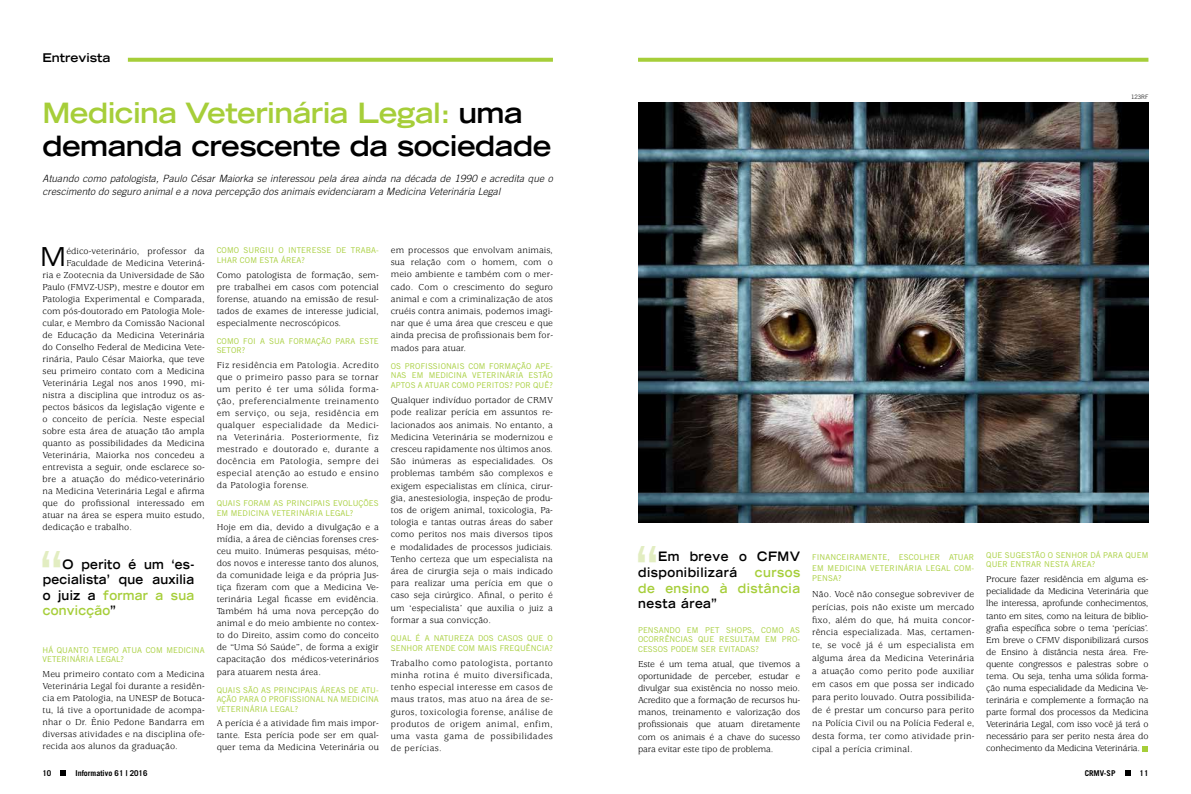
<style>
.page{position:relative;width:1191px;height:794px;background:#fff}
.page>*{position:absolute;margin:0;border:0;box-sizing:border-box;transform-origin:0 0}
.t1{font:700 expanded 55px "Trade Gothic LT Std";color:#e2edc1;scale:.9 1}
.t2{font:700 expanded 28px/33.1px "Trade Gothic LT Std";letter-spacing:-.02em;color:#000}
.t3{font:expanded 26px "Trade Gothic LT Std";color:#000}
.t4{font:700 expanded 13px/15.6px "Trade Gothic LT Std";letter-spacing:.02em;color:#000;text-align:justify;scale:.9 1}
.t5{font:700 expanded 13px/15.6px "Trade Gothic LT Std";letter-spacing:.04em;color:#000;scale:.9 1}
.t6{font:700 expanded 13px/15.6px "Trade Gothic LT Std";letter-spacing:.04em;color:#a6ce39;text-align:right;scale:.9 1}
.t7{font:700 expanded 12px "Trade Gothic LT Std";color:#000}
.t8{font:italic 300 10px/13px "Trade Gothic LT Std";letter-spacing:.01em;color:#000}
.t9{font:9.5px/12px "Usherwood Std";letter-spacing:.01em;color:#000;text-align:justify}
.t10{font:8px/9.5px "Trade Gothic LT Std";letter-spacing:.01em;color:#a6ce39}
.t11{font:700 8px "Trade Gothic LT Std";color:#000}
.t12{font:300 6px "Trade Gothic LT Std";color:#000}
.s1{color:#a6ce39}
</style>
<div class="page">
<svg style="left:61px;top:770px;width:5px;height:5px"></svg>
<svg style="left:1125px;top:770px;width:5px;height:5px"></svg>
<img style="left:638px;top:103px;width:510px;height:420px">
<svg style="left:1142px;top:746px;width:6px;height:5px"></svg>
<svg style="left:128px;top:58px;width:425px;height:4px;background:#abd145"></svg>
<svg style="left:638px;top:58px;width:510px;height:4px;background:#abd145"></svg>
<p class="t7" style="left:43px;top:50px;width:70px">Entrevista</p>
<h2 class="t2" style="left:43px;top:95px;width:510px"><span class="s1">Medicina Veterinária Legal:</span> uma demanda crescente da sociedade</h2>
<p class="t8" style="left:43px;top:172px;width:512px">Atuando como patologista, Paulo César Maiorka se interessou pela área ainda na década de 1990 e acredita que o crescimento do seguro animal e a nova percepção dos animais evidenciaram a Medicina Veterinária Legal</p>
<p class="t12" style="left:1131px;top:94px;width:19px">123RF</p>
<p class="t9" style="left:391px;top:244px;width:164px">em processos que envolvam animais, sua relação com o homem, com o meio ambiente e também com o mer&shy;cado. Com o crescimento do seguro animal e com a criminalização de atos cruéis contra animais, podemos imagi&shy;nar que é uma área que cresceu e que ainda precisa de profissionais bem for&shy;mados para atuar.</p>
<p class="t10" style="left:391px;top:361px;width:164px;text-align:justify">OS PROFISSIONAIS COM FORMAÇÃO APE-NAS EM MEDICINA VETERINÁRIA ESTÃO APTOS A ATUAR COMO PERITOS? POR QUÊ?</p>
<p class="t9" style="left:391px;top:394px;width:164px">Qualquer indivíduo portador de CRMV pode realizar perícia em assuntos re&shy;lacionados aos animais. No entanto, a Medicina Veterinária se modernizou e cresceu rapidamente nos últimos anos.<br>São inúmeras as especialidades. Os problemas também são complexos e exigem especialistas em clínica, cirur&shy;gia, anestesiologia, inspeção de produ&shy;tos de origem animal, toxicologia, Pa&shy;tologia e tantas outras áreas do saber como peritos nos mais diversos tipos e modalidades de processos judiciais.<br>Tenho certeza que um especialista na área de cirurgia seja o mais indicado para realizar uma perícia em que o caso seja cirúrgico. Afinal, o perito é um ‘especialista’ que auxilia o juiz a formar a sua convicção.</p>
<p class="t10" style="left:391px;top:633px;width:164px">QUAL É A NATUREZA DOS CASOS QUE O<br>SENHOR ATENDE COM MAIS FREQUÊNCIA?</p>
<p class="t9" style="left:391px;top:657px;width:164px">Trabalho como patologista, portanto minha rotina é muito diversificada, tenho especial interesse em casos de maus tratos, mas atuo na área de se&shy;guros, toxicologia forense, análise de produtos de origem animal, enfim, uma vasta gama de possibilidades de perícias.</p>
<h3 class="t3" style="left:40px;top:240px;width:28px">M</h3>
<p class="t9" style="left:66px;top:245px;width:140px">édico-veterinário, professor da</p>
<p class="t10" style="left:217px;top:246px;width:164px">COMO SURGIU O INTERESSE DE TRABA-<br>LHAR COM ESTA ÁREA?</p>
<p class="t9" style="left:217px;top:269px;width:164px">Como patologista de formação, sem&shy;pre trabalhei em casos com potencial forense, atuando na emissão de resul&shy;tados de exames de interesse judicial, especialmente necroscópicos.</p>
<p class="t10" style="left:217px;top:336px;width:164px">COMO FOI A SUA FORMAÇÃO PARA ESTE<br>SETOR?</p>
<p class="t9" style="left:217px;top:359px;width:164px">Fiz residência em Patologia. Acredito que o primeiro passo para se tornar um perito é ter uma sólida forma&shy;ção, preferencialmente treinamento em serviço, ou seja, residência em qualquer especialidade da Medici&shy;na Veterinária. Posteriormente, fiz mestrado e doutorado e, durante a docência em Patologia, sempre dei especial atenção ao estudo e ensino da Patologia forense.</p>
<p class="t10" style="left:217px;top:498px;width:164px">QUAIS FORAM AS PRINCIPAIS EVOLUÇÕES<br>EM MEDICINA VETERINÁRIA LEGAL?</p>
<p class="t9" style="left:217px;top:522px;width:164px">Hoje em dia, devido a divulgação e a mídia, a área de ciências forenses cres&shy;ceu muito. Inúmeras pesquisas, méto&shy;dos novos e interesse tanto dos alunos, da comunidade leiga e da própria Jus&shy;tiça fizeram com que a Medicina Ve&shy;terinária Legal ficasse em evidência.<br>Também há uma nova percepção do animal e do meio ambiente no contex&shy;to do Direito, assim como do conceito de “Uma Só Saúde”, de forma a exigir capacitação dos médicos-veterinários para atuarem nesta área.</p>
<p class="t10" style="left:217px;top:685px;width:164px;text-align:justify">QUAIS SÃO AS PRINCIPAIS ÁREAS DE ATU-AÇÃO PARA O PROFISSIONAL NA MEDICINA VETERINÁRIA LEGAL?</p>
<p class="t9" style="left:217px;top:717px;width:164px">A perícia é a atividade fim mais impor&shy;tante. Esta perícia pode ser em qual&shy;quer tema da Medicina Veterinária ou</p>
<p class="t9" style="left:66px;top:257px;width:140px">Faculdade de Medicina Veteriná-</p>
<p class="t9" style="left:43px;top:269px;width:164px">ria e Zootecnia da Universidade de São</p>
<p class="t9" style="left:43px;top:281px;width:164px">Paulo (FMVZ-USP), mestre e doutor em</p>
<p class="t9" style="left:43px;top:293px;width:164px">Patologia Experimental e Comparada,</p>
<p class="t9" style="left:43px;top:305px;width:164px">com pós-doutorado em Patologia Mole-</p>
<p class="t9" style="left:43px;top:317px;width:164px">cular, e Membro da Comissão Nacional</p>
<p class="t9" style="left:43px;top:329px;width:164px">de Educação da Medicina Veterinária</p>
<p class="t9" style="left:43px;top:341px;width:164px">do Conselho Federal de Medicina Vete-</p>
<p class="t9" style="left:43px;top:353px;width:164px">rinária, Paulo César Maiorka, que teve</p>
<p class="t9" style="left:43px;top:365px;width:164px">seu primeiro contato com a Medicina</p>
<p class="t9" style="left:43px;top:377px;width:164px">Veterinária Legal nos anos 1990, mi-</p>
<p class="t9" style="left:43px;top:389px;width:164px">nistra a disciplina que introduz os as-</p>
<p class="t9" style="left:43px;top:401px;width:164px">pectos básicos da legislação vigente e</p>
<p class="t9" style="left:43px;top:413px;width:164px">o conceito de perícia. Neste especial</p>
<p class="t9" style="left:43px;top:425px;width:164px">sobre esta área de atuação tão ampla</p>
<p class="t9" style="left:43px;top:437px;width:164px">quanto as possibilidades da Medicina</p>
<p class="t9" style="left:43px;top:449px;width:164px">Veterinária, Maiorka nos concedeu a</p>
<p class="t9" style="left:43px;top:461px;width:164px">entrevista a seguir, onde esclarece so-</p>
<p class="t9" style="left:43px;top:473px;width:164px">bre a atuação do médico-veterinário</p>
<p class="t9" style="left:43px;top:485px;width:164px">na Medicina Veterinária Legal e afirma</p>
<p class="t9" style="left:43px;top:497px;width:164px">que do profissional interessado em</p>
<p class="t9" style="left:43px;top:509px;width:164px">atuar na área se espera muito estudo,</p>
<p class="t9" style="left:43px;top:521px;width:91px">dedicação e trabalho.</p>
<h1 class="t1" style="left:41px;top:535px;width:26px">“</h1>
<h1 class="t1" style="left:636px;top:530px;width:26px">“</h1>
<h3 class="t4" style="left:43px;top:556px;width:170px;text-indent:20px">O perito é um ‘es&shy;pecialista’ que auxilia o juiz a <span class="s1">formar a sua convicção</span>”</h3>
<h3 class="t5" style="left:638px;top:548px;width:181px;text-indent:20px">Em breve o CFMV disponibilizará</h3>
<h3 class="t6" style="left:638px;top:564px;width:181px">cursos<br>de ensino à distância</h3>
<h3 class="t5" style="left:638px;top:595px;width:89px">nesta área”</h3>
<p class="t10" style="left:638px;top:625px;width:164px;text-align:justify">PENSANDO EM PET SHOPS, COMO AS OCORRÊNCIAS QUE RESULTAM EM PRO-CESSOS PODEM SER EVITADAS?</p>
<p class="t9" style="left:638px;top:658px;width:164px">Este é um tema atual, que tivemos a oportunidade de perceber, estudar e divulgar sua existência no nosso meio.<br>Acredito que a formação de recursos hu&shy;manos, treinamento e valorização dos profissionais que atuam diretamente com os animais é a chave do sucesso para evitar este tipo de problema.</p>
<p class="t10" style="left:43px;top:645px;width:164px">HÁ QUANTO TEMPO ATUA COM MEDICINA<br>VETERINÁRIA LEGAL?</p>
<p class="t9" style="left:43px;top:668px;width:164px">Meu primeiro contato com a Medicina Veterinária Legal foi durante a residên&shy;cia em Patologia, na UNESP de Botuca&shy;tu, lá tive a oportunidade de acompa&shy;nhar o Dr. Ênio Pedone Bandarra em diversas atividades e na disciplina ofe&shy;recida aos alunos da graduação.</p>
<p class="t10" style="left:812px;top:552px;width:164px;line-height:10.4px;text-align:justify">FINANCEIRAMENTE, ESCOLHER ATUAR EM MEDICINA VETERINÁRIA LEGAL COM-PENSA?</p>
<p class="t9" style="left:812px;top:587px;width:164px;line-height:12.9px">Não. Você não consegue sobreviver de perícias, pois não existe um mercado fixo, além do que, há muita concor&shy;rência especializada. Mas, certamen&shy;te, se você já é um especialista em alguma área da Medicina Veterinária a atuação como perito pode auxiliar em casos em que possa ser indicado para perito louvado. Outra possibilida&shy;de é prestar um concurso para perito na Polícia Civil ou na Polícia Federal e, desta forma, ter como atividade prin&shy;cipal a perícia criminal.</p>
<p class="t10" style="left:986px;top:550px;width:164px">QUE SUGESTÃO O SENHOR DÁ PARA QUEM<br>QUER ENTRAR NESTA ÁREA?</p>
<p class="t9" style="left:986px;top:573px;width:164px">Procure fazer residência em alguma es&shy;pecialidade da Medicina Veterinária que lhe interessa, aprofunde conhecimentos, tanto em sites, como na leitura de biblio&shy;grafia específica sobre o tema ‘perícias’.<br>Em breve o CFMV disponibilizará cursos de Ensino à distância nesta área. Fre&shy;quente congressos e palestras sobre o tema. Ou seja, tenha uma sólida forma&shy;ção numa especialidade da Medicina Ve&shy;terinária e complemente a formação na parte formal dos processos da Medicina Veterinária Legal, com isso você já terá o necessário para ser perito nesta área do conhecimento da Medicina Veterinária.</p>
<p class="t11" style="left:43px;top:768px;width:10px">10</p>
<p class="t11" style="left:75px;top:768px;width:74px">Informativo 61 | 2016</p>
<p class="t11" style="left:1084px;top:768px;width:32px">CRMV-SP</p>
<p class="t11" style="left:1139px;top:768px;width:10px">11</p>
</div>
